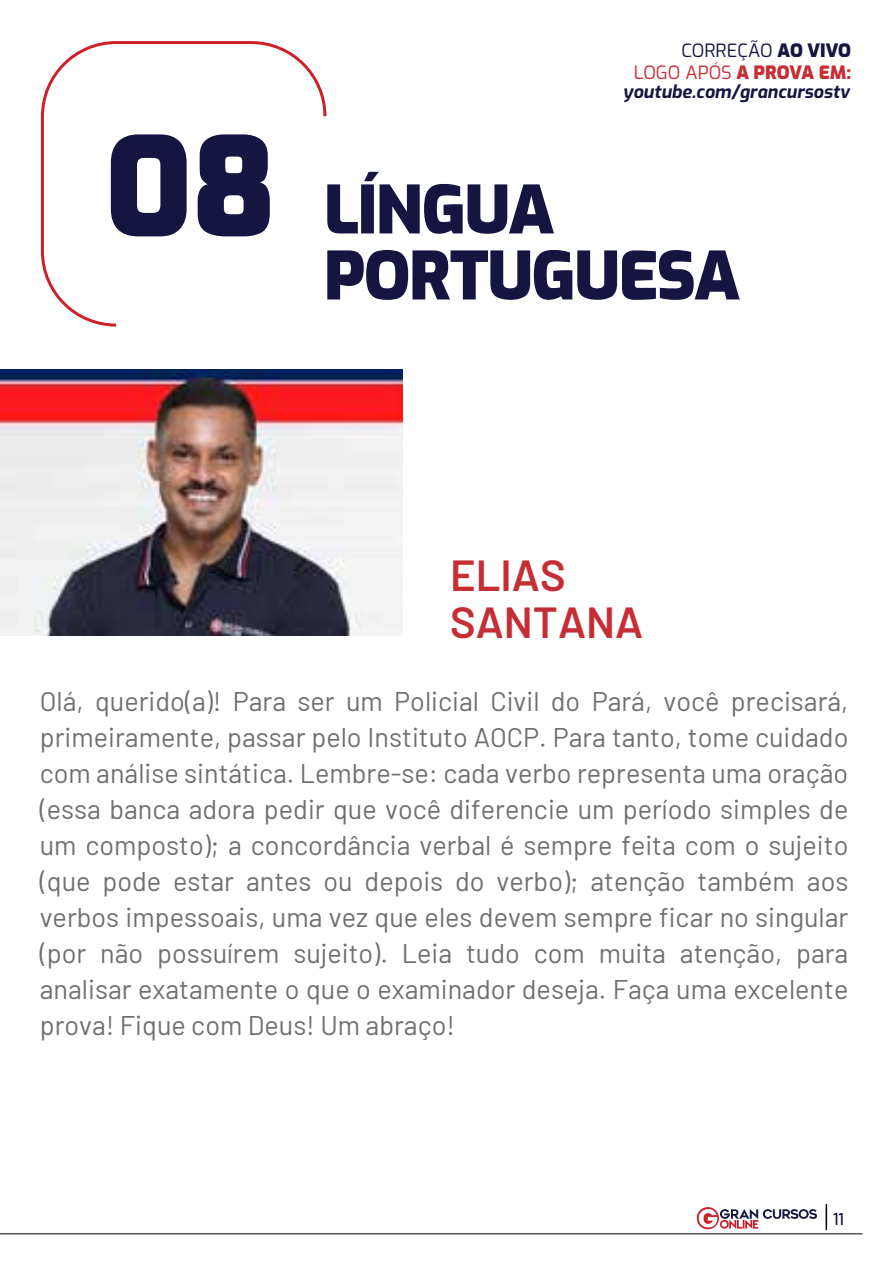
<style>
.page{position:relative;width:893px;height:1276px;background:#fff}
.page>*{position:absolute;margin:0;border:0;box-sizing:border-box;transform-origin:0 0}
.t1{font:900 135px "Exo";color:#161541}
.t2{font:900 66px/66px "Exo";letter-spacing:-.025em;color:#161541}
.t3{font:600 43.5px/47.1px "Barlow";color:#c62e35}
.t4{font:27px/36px "Barlow";color:#706f6f;text-align:justify}
.t5{font:900 18.3px/21.9px "Exo";color:#c62e35;text-align:right}
.t6{font:italic 700 17.7px "Exo";color:#161541}
.t7{font:500 17.1px "Barlow";color:#171742}
.s1{font-weight:400;color:#161541}
.s2{color:#161541}
.s3{font-weight:400}
</style>
<div class="page">
<img style="left:0;top:369px;width:403px;height:266px">
<svg style="left:41px;top:41px;width:285px;height:285px"></svg>
<hr style="left:0;top:1233px;width:862px;height:1px;background:#000">
<svg style="left:826px;top:1204px;width:1px;height:26px"></svg>
<svg style="left:697px;top:1207px;width:22px;height:22px"></svg>
<svg style="left:699px;top:1209px;width:118px;height:19px"></svg>
<h1 class="t1" style="left:105px;top:82px;width:171px">08</h1>
<p class="t5" style="left:634px;top:38px;width:219px"><span class="s1">CORREÇÃO</span> <span class="s2">AO VIVO<br></span><span class="s3">LOGO APÓS</span> A PROVA EM:</p>
<p class="t6" style="left:623px;top:78px;width:228px">youtube.com/grancursostv</p>
<h2 class="t2" style="left:324px;top:172px;width:418px">LÍNGUA<br>PORTUGUESA</h2>
<h3 class="t3" style="left:450px;top:548px;width:195px">ELIAS<br>SANTANA</h3>
<p class="t4" style="left:40px;top:681px;width:810px">Olá, querido(a)! Para ser um Policial Civil do Pará, você precisará, primeiramente, passar pelo Instituto AOCP. Para tanto, tome cuidado com análise sintática. Lembre-se: cada verbo representa uma oração (essa banca adora pedir que você diferencie um período simples de um composto); a concordância verbal é sempre feita com o sujeito (que pode estar antes ou depois do verbo); atenção também aos verbos impessoais, uma vez que eles devem sempre ficar no singular (por não possuírem sujeito). Leia tudo com muita atenção, para analisar exatamente o que o examinador deseja. Faça uma excelente prova! Fique com Deus! Um abraço!</p>
<p class="t7" style="left:833px;top:1206px;width:13px">11</p>
</div>
